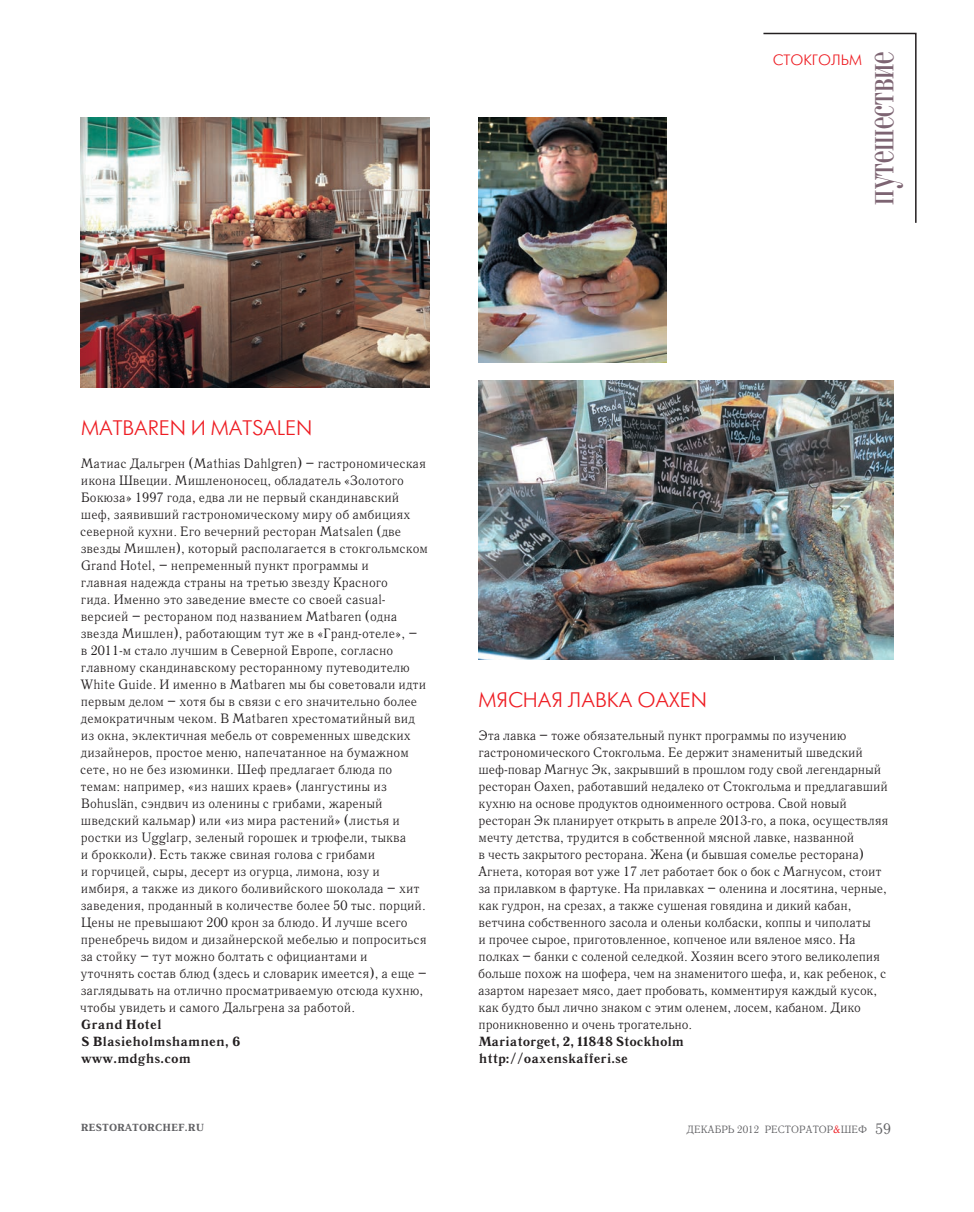
<style>
.page{position:relative;width:974px;height:1212px;background:#fff}
.page>*{position:absolute;margin:0;border:0;box-sizing:border-box;transform-origin:0 0}
.t1{font:42.75px "Bodoni C";color:#7d6472;scale:.67 1}
.t2{font:21px "Futura Futuris Light C";color:#ee1d23}
.t3{font:15px "Futura Futuris Light C";color:#ee1d23}
.t4{font:13.5px/17px "Quant Antiqua C";color:#231f20}
.t5{font:700 13.5px/17px "Quant Antiqua C";letter-spacing:-.01em;color:#231f20}
.t6{font:10.5px "Quant Antiqua C";color:#616164}
.t7{font:700 10.5px "Quant Antiqua C";color:#616164}
.s1{font-family:"Times"}
.s2{color:#ee1d23}
.s3{font-size:15px}
</style>
<div class="page">
<svg style="left:763px;top:32px;width:154px;height:191px"></svg>
<img style="left:81px;top:118px;width:348px;height:269px">
<img style="left:478px;top:118px;width:188px;height:244px">
<img style="left:478px;top:380px;width:415px;height:280px">
<p class="t3" style="left:773px;top:54px;width:91px">СТОКГОЛЬМ</p>
<h1 class="t1" style="left:857px;top:205px;width:231px;rotate:-90deg">путешествие</h1>
<h2 class="t2" style="left:81px;top:419px;width:233px">MATBAREN И MATSALEN</h2>
<p class="t4" style="left:80px;top:456px;width:349px">Матиас Дальгрен (Mathias Dahlgren) – гастрономическая икона Швеции. Мишленоносец, обладатель «Золотого Бокюза» 1997 года, едва ли не первый скандинавский шеф, заявивший гастрономическому миру об амбициях северной кухни. Его вечерний ресторан Matsalen (две звезды Мишлен), который располагается в стокгольмском Grand Hotel, – непременный пункт программы и<br>главная надежда страны на третью звезду Красного<br>гида. Именно это заведение вместе со своей casual&shy;версией – рестораном под названием Matbaren (одна звезда Мишлен), работающим тут же в «Гранд-отеле», –<br>в 2011-м стало лучшим в Северной Европе, согласно главному скандинавскому ресторанному путеводителю White Guide. И именно в Matbaren мы бы советовали идти первым делом – хотя бы в связи с его значительно более демократичным чеком. В Matbaren хрестоматийный вид из окна, эклектичная мебель от современных шведских дизайнеров, простое меню, напечатанное на бумажном сете, но не без изюминки. Шеф предлагает блюда по темам: например, «из наших краев» (лангустины из Bohusl<span class="s1">ä</span>n, сэндвич из оленины с грибами, жареный шведский кальмар) или «из мира растений» (листья и ростки из Ugglarp, зеленый горошек и трюфели, тыква<br>и брокколи). Есть также свиная голова с грибами<br>и горчицей, сыры, десерт из огурца, лимона, юзу и имбиря, а также из дикого боливийского шоколада – хит заведения, проданный в количестве более 50 тыс. порций.<br>Цены не превышают 200 крон за блюдо. И лучше всего пренебречь видом и дизайнерской мебелью и попроситься за стойку – тут можно болтать с официантами и<br>уточнять состав блюд (здесь и словарик имеется), а еще – заглядывать на отлично просматриваемую отсюда кухню, чтобы увидеть и самого Дальгрена за работой.</p>
<p class="t5" style="left:81px;top:1017px;width:161px">Grand Hotel<br>S Blasieholmshamnen, 6 www.mdghs.com</p>
<h2 class="t2" style="left:478px;top:692px;width:230px">МЯСНАЯ ЛАВКА OAXEN</h2>
<p class="t4" style="left:478px;top:728px;width:412px">Эта лавка – тоже обязательный пункт программы по изучению гастрономического Стокгольма. Ее держит знаменитый шведский шеф-повар Магнус Эк, закрывший в прошлом году свой легендарный ресторан Oaxen, работавший недалеко от Стокгольма и предлагавший кухню на основе продуктов одноименного острова. Свой новый ресторан Эк планирует открыть в апреле 2013-го, а пока, осуществляя мечту детства, трудится в собственной мясной лавке, названной<br>в честь закрытого ресторана. Жена (и бывшая сомелье ресторана)<br>Агнета, которая вот уже 17 лет работает бок о бок с Магнусом, стоит за прилавком в фартуке. На прилавках – оленина и лосятина, черные, как гудрон, на срезах, а также сушеная говядина и дикий кабан, ветчина собственного засола и оленьи колбаски, коппы и чиполаты<br>и прочее сырое, приготовленное, копченое или вяленое мясо. На полках – банки с соленой селедкой. Хозяин всего этого великолепия больше похож на шофера, чем на знаменитого шефа, и, как ребенок, с азартом нарезает мясо, дает пробовать, комментируя каждый кусок, как будто был лично знаком с этим оленем, лосем, кабаном. Дико проникновенно и очень трогательно.</p>
<p class="t5" style="left:479px;top:1034px;width:207px">Mariatorget, 2, 11848 Stockholm http://oaxenskafferi.se</p>
<p class="t7" style="left:81px;top:1124px;width:125px">RESTORATORCHEF.RU</p>
<p class="t6" style="left:686px;top:1125px;width:206px">ДЕКАБРЬ 2012 РЕСТОРАТОР<span class="s2">&amp;</span>ШЕФ <span class="s3">59</span></p>
</div>
